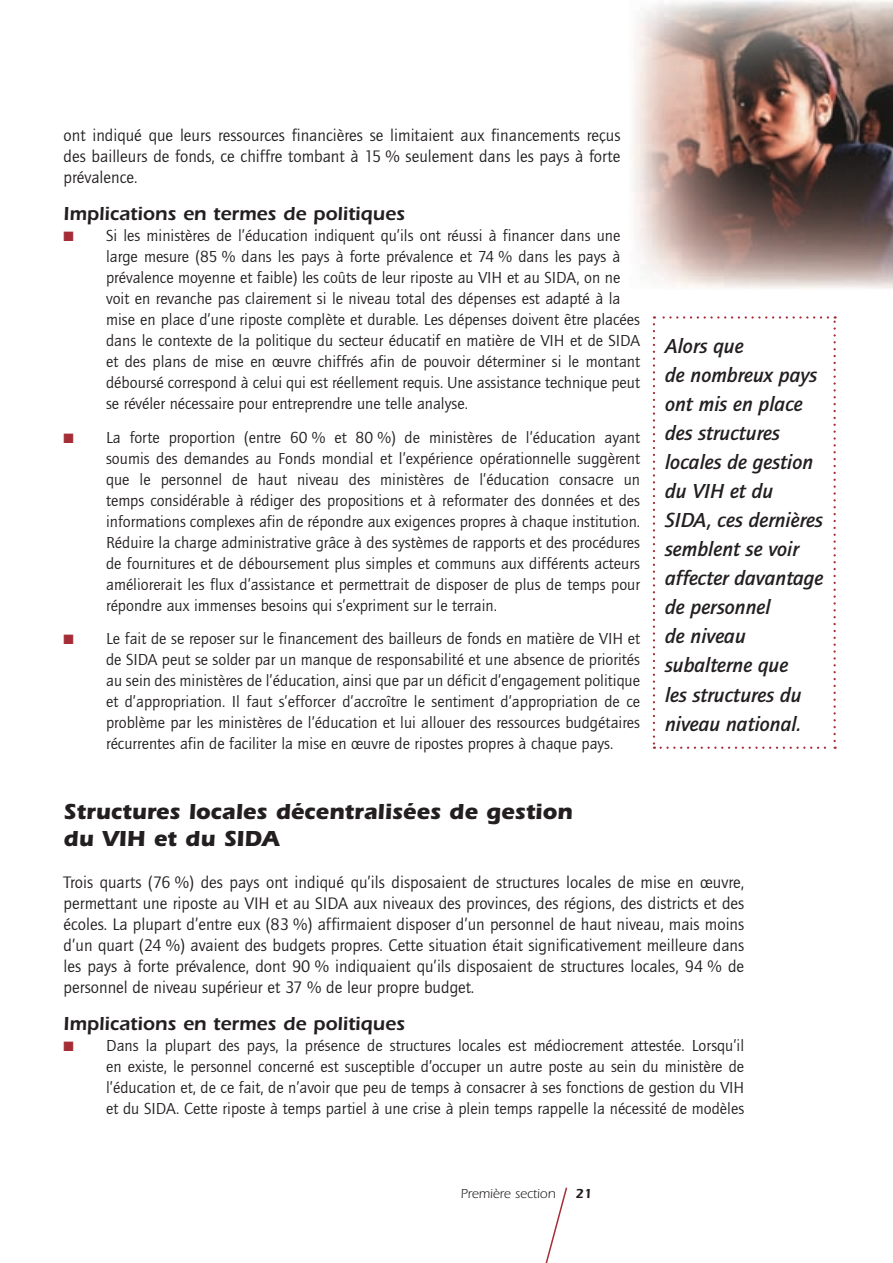
<style>
.page{position:relative;width:893px;height:1263px;background:#fff}
.page>*{position:absolute;margin:0;border:0;box-sizing:border-box;transform-origin:0 0}
.t1{font:700 22.5px/27px "Itc Eras";color:#231f20}
.t2{font:italic 700 21px/29.1px "Quay Itc T";color:#231f20}
.t3{font:600 19.5px "Itc Eras";color:#231f20}
.t4{font:17.25px/21px "Quay Itc T";color:#231f20;text-align:justify}
.t5{font:16.5px/21px "Quay Itc T";color:#231f20;text-align:justify}
.t6{font:13.5px "Itc Eras";color:#231f20}
.t7{font:600 13.5px "Itc Eras";color:#231f20}
.s1{color:#a42d37}
</style>
<div class="page">
<svg style="left:545px;top:1187px;width:23px;height:76px"></svg>
<svg style="left:652px;top:316px;width:183px;height:433px"></svg>
<img style="left:632px;top:0;width:260px;height:289px">
<p class="t4" style="left:64px;top:126px;width:558px">ont indiqué que leurs ressources financières se limitaient aux financements reçus des bailleurs de fonds, ce chiffre tombant à 15 % seulement dans les pays à forte prévalence.</p>
<p class="t3" style="left:64px;top:206px;width:342px">Implications en termes de politiques</p>
<p class="t5" style="left:106px;top:226px;width:535px;text-align:left;text-indent:-43px"><span class="s1">■</span> Si les ministères de l’éducation indiquent qu’ils ont réussi à financer dans une large mesure (85 % dans les pays à forte prévalence et 74 % dans les pays à prévalence moyenne et faible) les coûts de leur riposte au VIH et au SIDA, on ne voit en revanche pas clairement si le niveau total des dépenses est adapté à la mise en place d’une riposte complète et durable. Les dépenses doivent être placées dans le contexte de la politique du secteur éducatif en matière de VIH et de SIDA et des plans de mise en œuvre chiffrés afin de pouvoir déterminer si le montant déboursé correspond à celui qui est réellement requis. Une assistance technique peut se révéler nécessaire pour entreprendre une telle analyse.</p>
<p class="t5" style="left:106px;top:428px;width:535px;text-indent:-43px"><span class="s1">■</span> La forte proportion (entre 60 % et 80 %) de ministères de l’éducation ayant soumis des demandes au Fonds mondial et l’expérience opérationnelle suggèrent que le personnel de haut niveau des ministères de l’éducation consacre un temps considérable à rédiger des propositions et à reformater des données et des informations complexes afin de répondre aux exigences propres à chaque institution.<br>Réduire la charge administrative grâce à des systèmes de rapports et des procédures de fournitures et de déboursement plus simples et communs aux différents acteurs améliorerait les flux d’assistance et permettrait de disposer de plus de temps pour répondre aux immenses besoins qui s’expriment sur le terrain.</p>
<p class="t5" style="left:106px;top:630px;width:535px;text-indent:-43px"><span class="s1">■</span> Le fait de se reposer sur le financement des bailleurs de fonds en matière de VIH et de SIDA peut se solder par un manque de responsabilité et une absence de priorités au sein des ministères de l’éducation, ainsi que par un déficit d’engagement politique et d’appropriation. Il faut s’efforcer d’accroître le sentiment d’appropriation de ce problème par les ministères de l’éducation et lui allouer des ressources budgétaires récurrentes afin de faciliter la mise en œuvre de ripostes propres à chaque pays.</p>
<p class="t2" style="left:665px;top:333px;width:160px">Alors que<br>de nombreux pays ont mis en place des structures locales de gestion du VIH et du<br>SIDA, ces dernières semblent se voir affecter davantage de personnel<br>de niveau subalterne que<br>les structures du niveau national.</p>
<h1 class="t1" style="left:64px;top:800px;width:510px">Structures locales décentralisées de gestion du VIH et du SIDA</h1>
<p class="t4" style="left:64px;top:873px;width:682px">Trois quarts (76 %) des pays ont indiqué qu’ils disposaient de structures locales de mise en œuvre, permettant une riposte au VIH et au SIDA aux niveaux des provinces, des régions, des districts et des écoles. La plupart d’entre eux (83 %) affirmaient disposer d’un personnel de haut niveau, mais moins d’un quart (24 %) avaient des budgets propres. Cette situation était significativement meilleure dans les pays à forte prévalence, dont 90 % indiquaient qu’ils disposaient de structures locales, 94 % de personnel de niveau supérieur et 37 % de leur propre budget.</p>
<p class="t3" style="left:64px;top:1016px;width:342px">Implications en termes de politiques</p>
<p class="t5" style="left:106px;top:1036px;width:639px;text-indent:-43px"><span class="s1">■</span> Dans la plupart des pays, la présence de structures locales est médiocrement attestée. Lorsqu’il en existe, le personnel concerné est susceptible d’occuper un autre poste au sein du ministère de l’éducation et, de ce fait, de n’avoir que peu de temps à consacrer à ses fonctions de gestion du VIH et du SIDA. Cette riposte à temps partiel à une crise à plein temps rappelle la nécessité de modèles</p>
<p class="t6" style="left:461px;top:1189px;width:96px">Première section</p>
<p class="t7" style="left:575px;top:1189px;width:19px">21</p>
</div>
